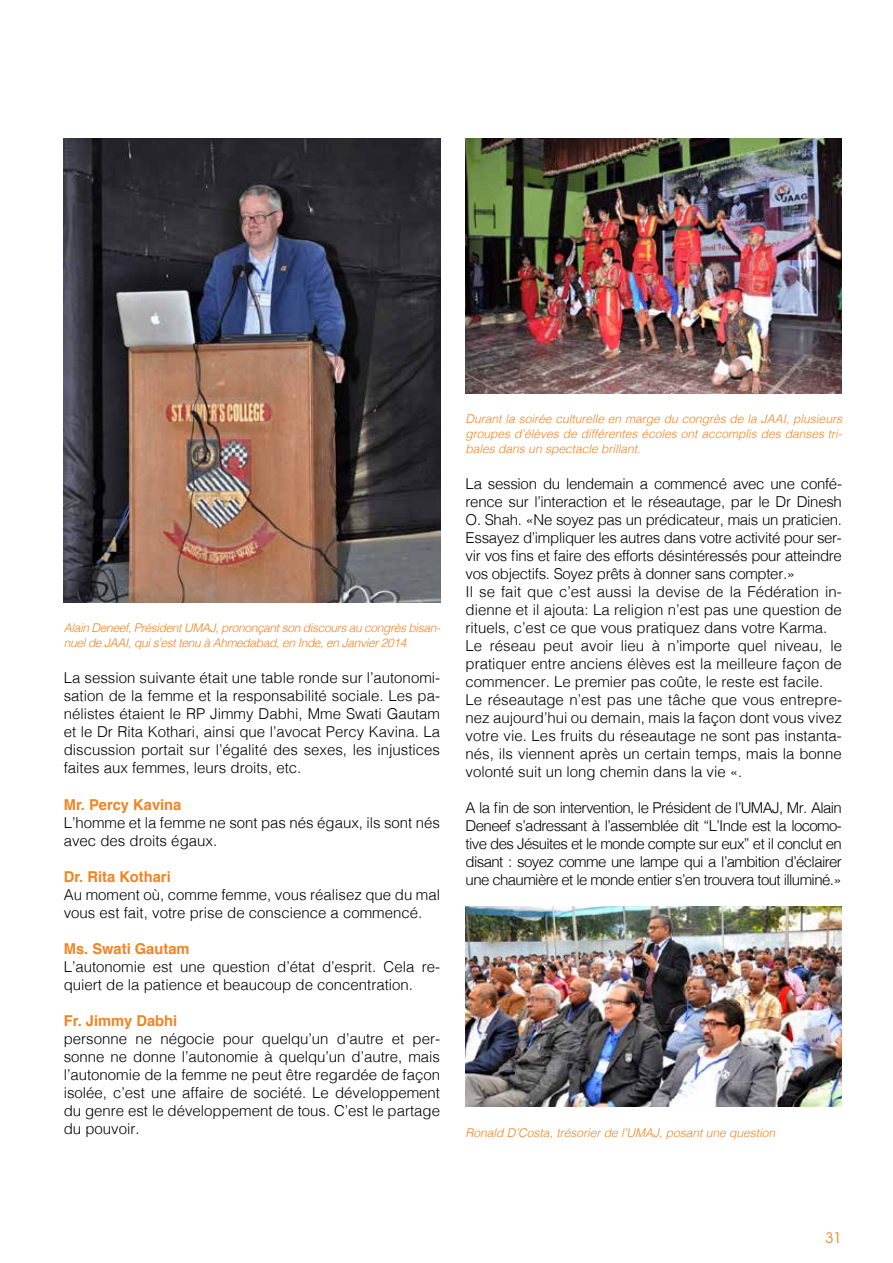
<style>
.page{position:relative;width:893px;height:1263px;background:#fff}
.page>*{position:absolute;margin:0;border:0;box-sizing:border-box;transform-origin:0 0}
.t1{font:300 15px/18px "Helvetica";color:#000}
.t2{font:700 15px "Helvetica";color:#f58220}
.t3{font:15px "Avant Garde IT Cby BT";color:#f58220}
.t4{font:italic 300 12px/15px "Helvetica";letter-spacing:-.03em;color:#f58220}
.t5{font:italic 300 12px "Helvetica";color:#f58220}
</style>
<div class="page">
<img style="left:64px;top:138px;width:376px;height:464px">
<img style="left:466px;top:138px;width:376px;height:255px">
<img style="left:466px;top:906px;width:376px;height:201px">
<p class="t4" style="left:64px;top:620px;width:378px">Alain Deneef, Président UMAJ, prononçant son discours au congrès bisan&shy;nuel de JAAI, qui s’est tenu à Ahmedabad, en Inde, en Janvier 2014</p>
<p class="t1" style="left:64px;top:668px;width:378px;text-align:justify">La session suivante était une table ronde sur l’autonomi&shy;sation de la femme et la responsabilité sociale. Les pa&shy;nélistes étaient le RP Jimmy Dabhi, Mme Swati Gautam et le Dr Rita Kothari, ainsi que l’avocat Percy Kavina. La discussion portait sur l’égalité des sexes, les injustices faites aux femmes, leurs droits, etc.</p>
<p class="t2" style="left:64px;top:792px;width:119px">Mr. Percy Kavina</p>
<p class="t1" style="left:64px;top:812px;width:378px">L’homme et la femme ne sont pas nés égaux, ils sont nés avec des droits égaux.</p>
<p class="t2" style="left:64px;top:864px;width:109px">Dr. Rita Kothari</p>
<p class="t1" style="left:64px;top:884px;width:378px">Au moment où, comme femme, vous réalisez que du mal vous est fait, votre prise de conscience a commencé.</p>
<p class="t2" style="left:64px;top:936px;width:127px">Ms. Swati Gautam</p>
<p class="t1" style="left:64px;top:956px;width:378px">L’autonomie est une question d’état d’esprit. Cela re&shy;quiert de la patience et beaucoup de concentration.</p>
<p class="t2" style="left:64px;top:1008px;width:115px">Fr. Jimmy Dabhi</p>
<p class="t1" style="left:64px;top:1028px;width:378px;text-align:justify">personne ne négocie pour quelqu’un d’autre et per&shy;sonne ne donne l’autonomie à quelqu’un d’autre, mais l’autonomie de la femme ne peut être regardée de façon isolée, c’est une affaire de société. Le développement du genre est le développement de tous. C’est le partage du pouvoir.</p>
<p class="t4" style="left:466px;top:411px;width:378px;text-align:justify">Durant la soirée culturelle en marge du congrès de la JAAI, plusieurs groupes d’élèves de différentes écoles ont accomplis des danses tri&shy;bales dans un spectacle brillant.</p>
<p class="t1" style="left:466px;top:474px;width:378px">La session du lendemain a commencé avec une confé&shy;rence sur l’interaction et le réseautage, par le Dr Dinesh O. Shah. «Ne soyez pas un prédicateur, mais un praticien.<br>Essayez d’impliquer les autres dans votre activité pour ser&shy;vir vos fins et faire des efforts désintéressés pour atteindre vos objectifs. Soyez prêts à donner sans compter.»<br>Il se fait que c’est aussi la devise de la Fédération in&shy;dienne et il ajouta: La religion n’est pas une question de rituels, c’est ce que vous pratiquez dans votre Karma.<br>Le réseau peut avoir lieu à n’importe quel niveau, le pratiquer entre anciens élèves est la meilleure façon de commencer. Le premier pas coûte, le reste est facile.<br>Le réseautage n’est pas une tâche que vous entrepre&shy;nez aujourd’hui ou demain, mais la façon dont vous vivez votre vie. Les fruits du réseautage ne sont pas instanta&shy;nés, ils viennent après un certain temps, mais la bonne volonté suit un long chemin dans la vie «.</p>
<p class="t1" style="left:466px;top:798px;width:378px;text-align:justify">A la fin de son intervention, le Président de l’UMAJ, Mr. Alain Deneef s’adressant à l’assemblée dit “L’Inde est la locomo&shy;tive des Jésuites et le monde compte sur eux” et il conclut en disant : soyez comme une lampe qui a l’ambition d’éclairer une chaumière et le monde entier s’en trouvera tout illuminé.»</p>
<p class="t5" style="left:466px;top:1122px;width:311px">Ronald D’Costa, trésorier de l’UMAJ, posant une question</p>
<p class="t3" style="left:825px;top:1229px;width:18px">31</p>
</div>
